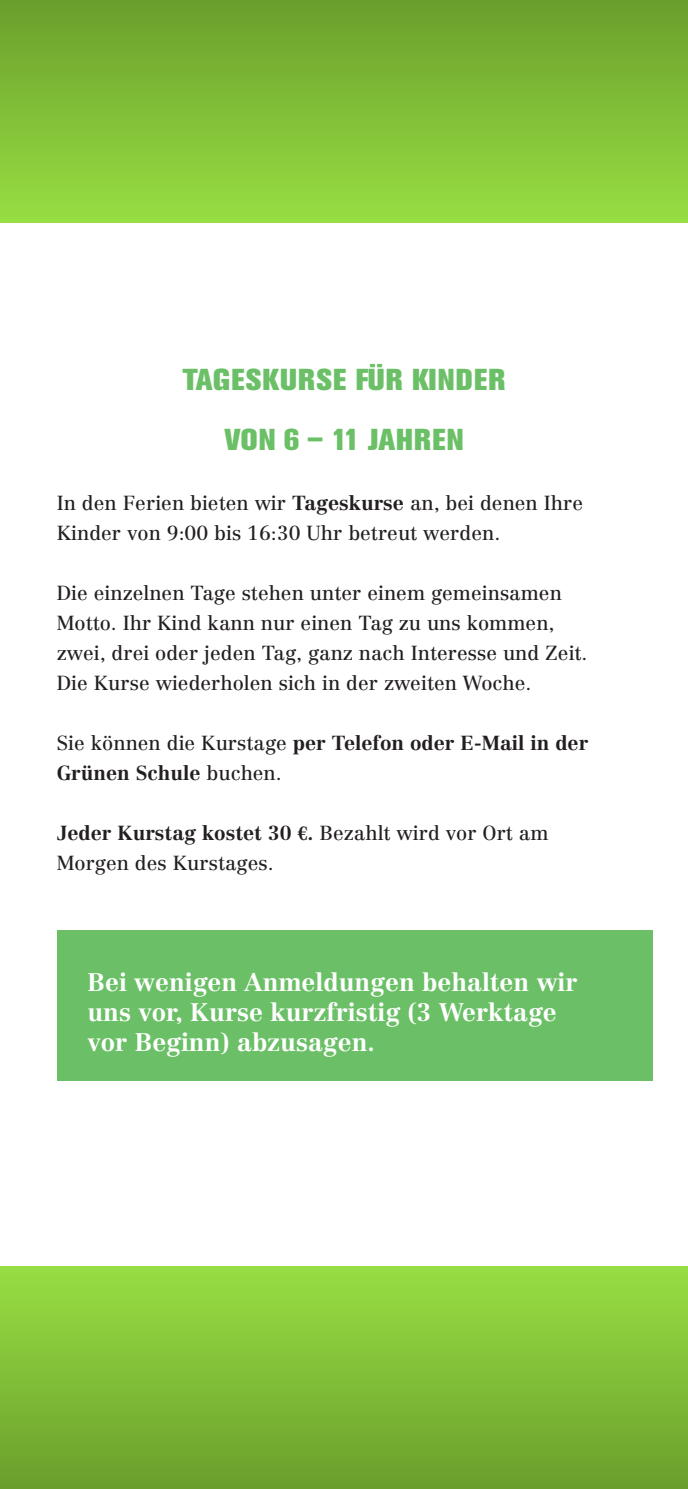
<style>
.page{position:relative;width:688px;height:1489px;background:#fff}
.page>*{position:absolute;margin:0;border:0;box-sizing:border-box;transform-origin:0 0}
.t1{font:800 30px/60px "Akzidenz Grotesk BE";letter-spacing:.04em;color:#6bc067;text-align:center}
.t2{font:700 25px/30px "Centennial";color:#fff}
.t3{font:20px/30px "Centennial";color:#231f20}
.t4{font:700 20px/30px "Centennial";color:#231f20}
.s1{font-weight:700}
.s2{font-weight:400}
.s3{font-family:"Adobe Caslon Pro";font-weight:700}
</style>
<div class="page">
<img style="left:0;top:0;width:687px;height:223px">
<img style="left:0;top:1266px;width:687px;height:222px">
<div style="left:57px;top:930px;width:595px;height:150px;background:#6bc067"></div>
<h1 class="t1" style="left:183px;top:350px;width:324px">TAGESKURSE FÜR KINDER<br>VON 6 – 11 JAHREN</h1>
<p class="t3" style="left:57px;top:488px;width:527px">In den Ferien bieten wir <span class="s1">Tageskurse</span> an, bei denen Ihre<br>Kinder von 9:00 bis 16:30 Uhr betreut werden.</p>
<p class="t3" style="left:57px;top:578px;width:532px">Die einzelnen Tage stehen unter einem gemeinsamen Motto. Ihr Kind kann nur einen Tag zu uns kommen, zwei, drei oder jeden Tag, ganz nach Interesse und Zeit.<br>Die Kurse wiederholen sich in der zweiten Woche.</p>
<p class="t4" style="left:57px;top:728px;width:533px"><span class="s2">Sie können die Kurstage</span> per Telefon oder E-Mail in der<br>Grünen Schule <span class="s2">buchen.</span></p>
<p class="t3" style="left:57px;top:818px;width:493px"><span class="s1">Jeder Kurstag kostet 30</span> <span class="s3">€</span><span class="s1">.</span> Bezahlt wird vor Ort am<br>Morgen des Kurstages.</p>
<p class="t2" style="left:87px;top:966px;width:491px">Bei wenigen Anmeldungen behalten wir uns vor, Kurse kurzfristig (3 Werktage vor Beginn) abzusagen.</p>
</div>
